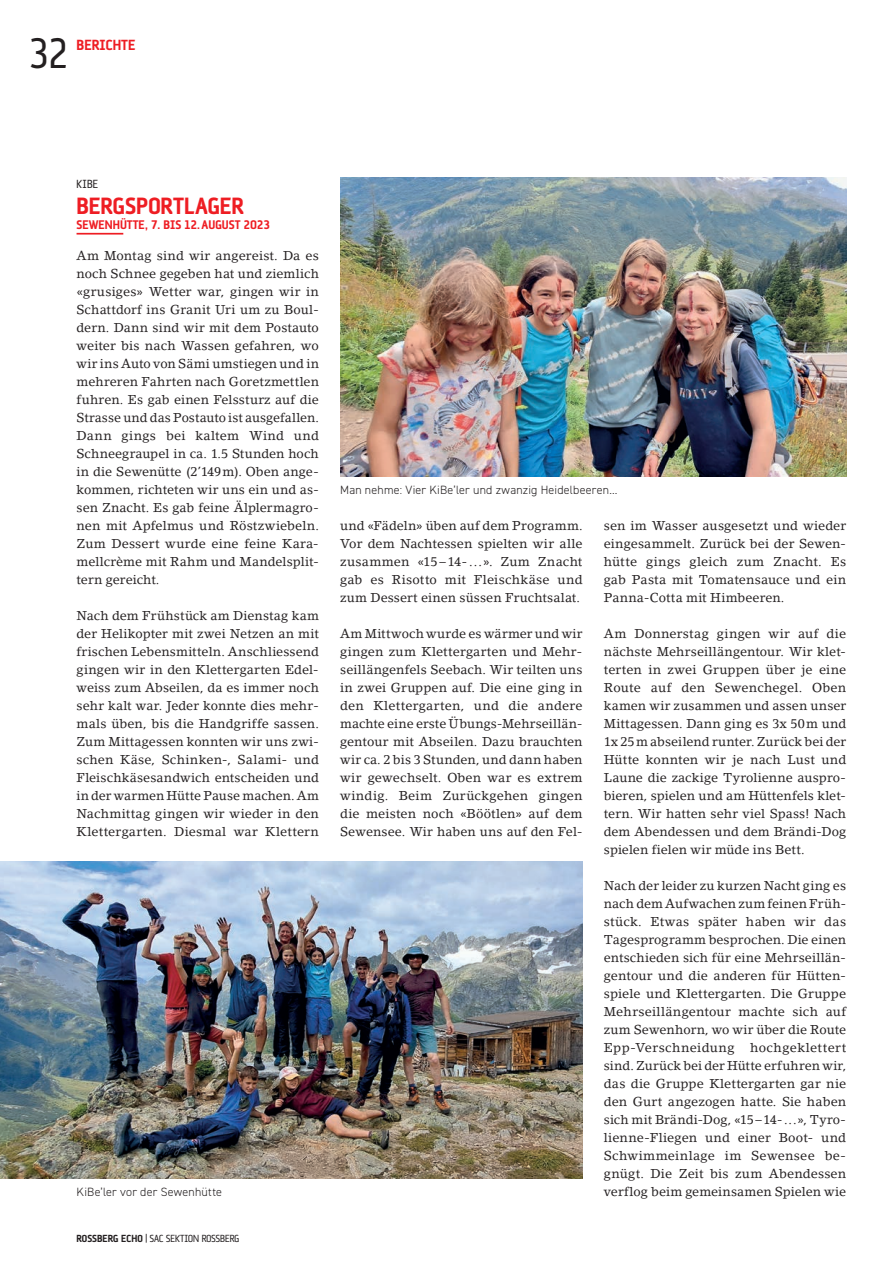
<style>
.page{position:relative;width:893px;height:1263px;background:#fff}
.page>*{position:absolute;margin:0;border:0;box-sizing:border-box;transform-origin:0 0}
.t1{font:43.5px "AF Klampenborg Regular";color:#231f20}
.t2{font:24px "AF Klampenborg Bold";letter-spacing:-.005em;color:#ee1d23}
.t3{font:15px "AF Klampenborg Bold";color:#ee1d23}
.t4{font:12.75px/18px "Lino Letter Std";letter-spacing:.005em;color:#231f20;text-align:justify}
.t5{font:12.75px "AF Klampenborg Bold";color:#ee1d23}
.t6{font:300 12px "DIN2014";letter-spacing:.015em;color:#231f20}
.t7{font:12px "AF Klampenborg Regular";color:#231f20}
.t8{font:10.5px "AF Klampenborg Regular";color:#231f20}
.s1{font-family:"AF Klampenborg Bold"}
</style>
<div class="page">
<hr style="left:77px;top:233px;width:46px;height:2px;background:#ee1d23">
<img style="left:0;top:861px;width:583px;height:317px">
<img style="left:340px;top:177px;width:506px;height:299px">
<h1 class="t1" style="left:29px;top:28px;width:41px">32</h1>
<p class="t3" style="left:77px;top:37px;width:61px">BERICHTE</p>
<p class="t7" style="left:77px;top:177px;width:23px">KIBE</p>
<h2 class="t2" style="left:77px;top:192px;width:169px">BERGSPORTLAGER</h2>
<p class="t5" style="left:77px;top:217px;width:195px">SEWENHÜTTE, 7. BIS 12.AUGUST 2023</p>
<p class="t4" style="left:77px;top:247px;width:244px">Am Montag sind wir angereist. Da es noch Schnee gegeben hat und ziemlich «grusiges» Wetter war, gingen wir in Schattdorf ins Granit Uri um zu Boul&shy;dern. Dann sind wir mit dem Postauto weiter bis nach Wassen gefahren, wo wir ins Auto von Sämi umstiegen und in mehreren Fahrten nach Goretzmettlen fuhren. Es gab einen Felssturz auf die Strasse und das Postauto ist ausgefallen.<br>Dann gings bei kaltem Wind und Schneegraupel in ca. 1.5 Stunden hoch in die Sewenütte (2’149m). Oben ange&shy;kommen, richteten wir uns ein und as&shy;sen Znacht. Es gab feine Älplermagro&shy;nen mit Apfelmus und Röstzwiebeln.<br>Zum Dessert wurde eine feine Kara&shy;mellcrème mit Rahm und Mandelsplit&shy;tern gereicht.</p>
<p class="t4" style="left:77px;top:607px;width:244px">Nach dem Frühstück am Dienstag kam der Helikopter mit zwei Netzen an mit frischen Lebensmitteln. Anschliessend gingen wir in den Klettergarten Edel&shy;weiss zum Abseilen, da es immer noch sehr kalt war. Jeder konnte dies mehr&shy;mals üben, bis die Handgriffe sassen.<br>Zum Mittagessen konnten wir uns zwi&shy;schen Käse, Schinken-, Salami- und Fleischkäsesandwich entscheiden und in der warmen Hütte Pause machen. Am Nachmittag gingen wir wieder in den Klettergarten. Diesmal war Klettern</p>
<p class="t6" style="left:340px;top:483px;width:279px">Man nehme: Vier KiBe’ler und zwanzig Heidelbeeren…</p>
<p class="t4" style="left:340px;top:517px;width:244px">und «Fädeln» üben auf dem Programm.<br>Vor dem Nachtessen spielten wir alle zusammen «15–14-...». Zum Znacht gab es Risotto mit Fleischkäse und zum Dessert einen süssen Fruchtsalat.</p>
<p class="t4" style="left:340px;top:625px;width:244px">Am Mittwoch wurde es wärmer und wir gingen zum Klettergarten und Mehr&shy;seillängenfels Seebach. Wir teilten uns in zwei Gruppen auf. Die eine ging in den Klettergarten, und die andere machte eine erste Übungs-Mehrseillän&shy;gentour mit Abseilen. Dazu brauchten wir ca. 2 bis 3 Stunden, und dann haben wir gewechselt. Oben war es extrem windig. Beim Zurückgehen gingen die meisten noch «Böötlen» auf dem Sewensee. Wir haben uns auf den Fel-</p>
<p class="t4" style="left:604px;top:517px;width:244px">sen im Wasser ausgesetzt und wieder eingesammelt. Zurück bei der Sewen&shy;hütte gings gleich zum Znacht. Es gab Pasta mit Tomatensauce und ein Panna-Cotta mit Himbeeren.</p>
<p class="t4" style="left:604px;top:625px;width:244px">Am Donnerstag gingen wir auf die nächste Mehrseillängentour. Wir klet&shy;terten in zwei Gruppen über je eine Route auf den Sewenchegel. Oben kamen wir zusammen und assen unser Mittagessen. Dann ging es 3x 50m und 1x 25m abseilend runter. Zurück bei der Hütte konnten wir je nach Lust und Laune die zackige Tyrolienne auspro&shy;bieren, spielen und am Hüttenfels klet&shy;tern. Wir hatten sehr viel Spass! Nach dem Abendessen und dem Brändi-Dog spielen fielen wir müde ins Bett.</p>
<p class="t4" style="left:604px;top:877px;width:244px">Nach der leider zu kurzen Nacht ging es nach dem Aufwachen zum feinen Früh&shy;stück. Etwas später haben wir das Tagesprogramm besprochen. Die einen entschieden sich für eine Mehrseillän&shy;gentour und die anderen für Hütten&shy;spiele und Klettergarten. Die Gruppe Mehrseillängentour machte sich auf zum Sewenhorn, wo wir über die Route Epp-Verschneidung hochgeklettert sind. Zurück bei der Hütte erfuhren wir, das die Gruppe Klettergarten gar nie den Gurt angezogen hatte. Sie haben sich mit Brändi-Dog, «15–14-...», Tyro&shy;lienne-Fliegen und einer Boot- und Schwimmeinlage im Sewensee be&shy;gnügt. Die Zeit bis zum Abendessen</p>
<p class="t6" style="left:77px;top:1185px;width:147px">KiBe’ler vor der Sewenhütte</p>
<p class="t4" style="left:604px;top:1183px;width:244px">verflog beim gemeinsamen Spielen wie</p>
<p class="t8" style="left:77px;top:1232px;width:164px"><span class="s1">ROSSBERG ECHO</span> | SAC SEKTION ROSSBERG</p>
</div>
